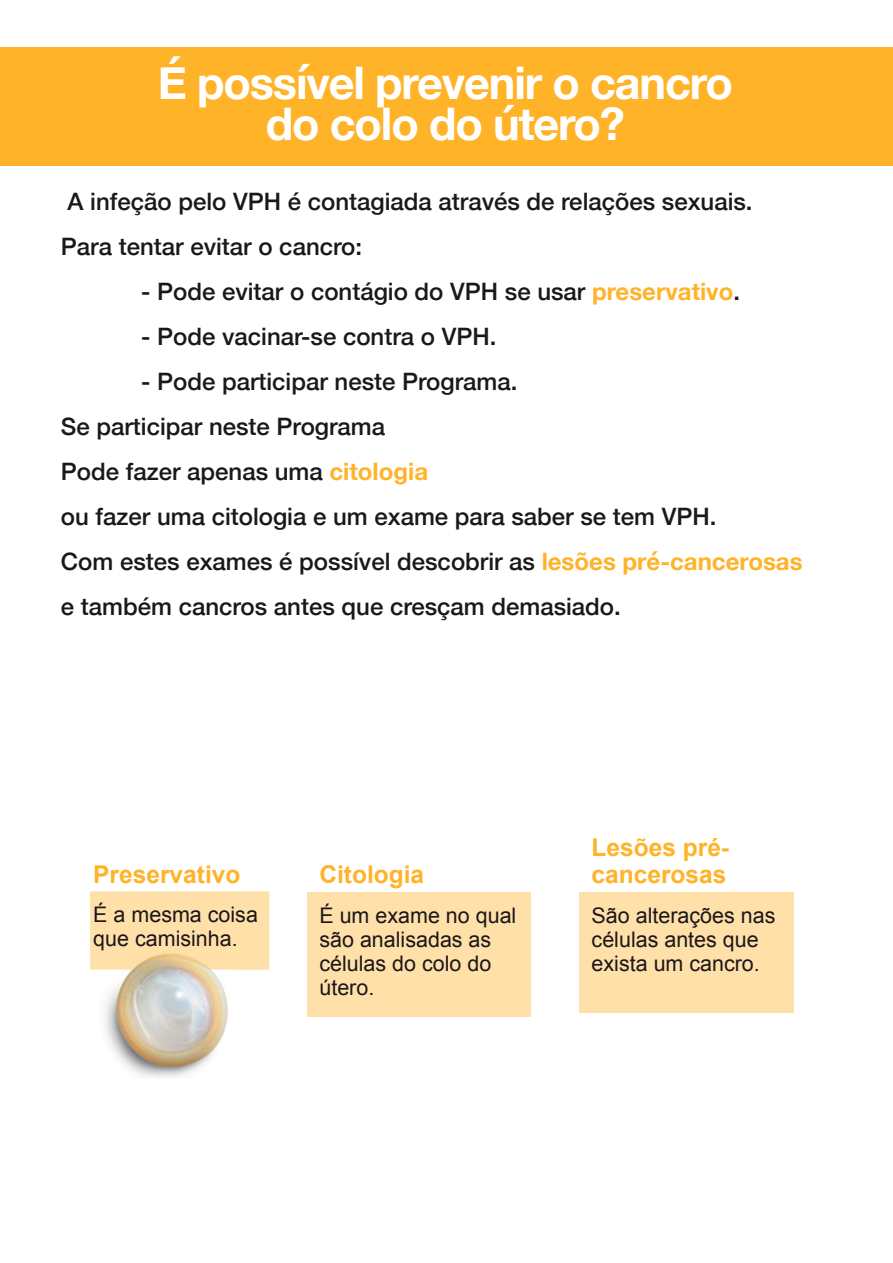
<style>
.page{position:relative;width:893px;height:1263px;background:#fff}
.page>*{position:absolute;margin:0;border:0;box-sizing:border-box;transform-origin:0 0}
.t1{font:700 45px/41.2px "Helvetica Neue";letter-spacing:-.025em;color:#fff;text-align:center}
.t2{font:700 24.45px/27.3px "Arial";color:#ffb329}
.t3{font:500 24px/45px "Helvetica Neue";color:#1b171a}
.t4{font:21.45px/24px "Arial";color:#1b171a}
.s1{font-weight:700;color:#ffb329}
</style>
<div class="page">
<img style="left:104px;top:970px;width:124px;height:108px">
<div style="left:0;top:47px;width:893px;height:118px;background:#ffb329"></div>
<div style="left:579px;top:892px;width:215px;height:120px;background:#ffe0a9"></div>
<svg style="left:90px;top:891px;width:180px;height:79px;background:#fcdea8"></svg>
<div style="left:307px;top:892px;width:224px;height:124px;background:#ffe0a9"></div>
<h1 class="t1" style="left:158px;top:61px;width:576px">É possível prevenir o cancro do colo do útero?</h1>
<p class="t3" style="left:61px;top:178px;width:693px">A infeção pelo VPH é contagiada através de relações sexuais.<br>Para tentar evitar o cancro:</p>
<p class="t3" style="left:141px;top:268px;width:600px">- Pode evitar o contágio do VPH se usar <span class="s1">preservativo</span>.</p>
<p class="t3" style="left:141px;top:313px;width:357px">- Pode vacinar-se contra o VPH.</p>
<p class="t3" style="left:61px;top:358px;width:743px;text-indent:80px">- Pode participar neste Programa.<br>Se participar neste Programa<br>Pode fazer apenas uma <span class="s1">citologia<br></span>ou fazer uma citologia e um exame para saber se tem VPH.<br>Com estes exames é possível descobrir as <span class="s1">lesões pré-cancerosas </span>e também cancros antes que cresçam demasiado.</p>
<p class="t2" style="left:93px;top:863px;width:149px">Preservativo</p>
<p class="t4" style="left:93px;top:905px;width:166px">É a mesma coisa que camisinha.</p>
<p class="t2" style="left:319px;top:863px;width:106px">Citologia</p>
<p class="t4" style="left:319px;top:905px;width:198px">É um exame no qual são analisadas as células do colo do útero.</p>
<p class="t2" style="left:592px;top:836px;width:139px">Lesões pré&shy;cancerosas</p>
<p class="t4" style="left:592px;top:905px;width:185px">São alterações nas células antes que exista um cancro.</p>
</div>
